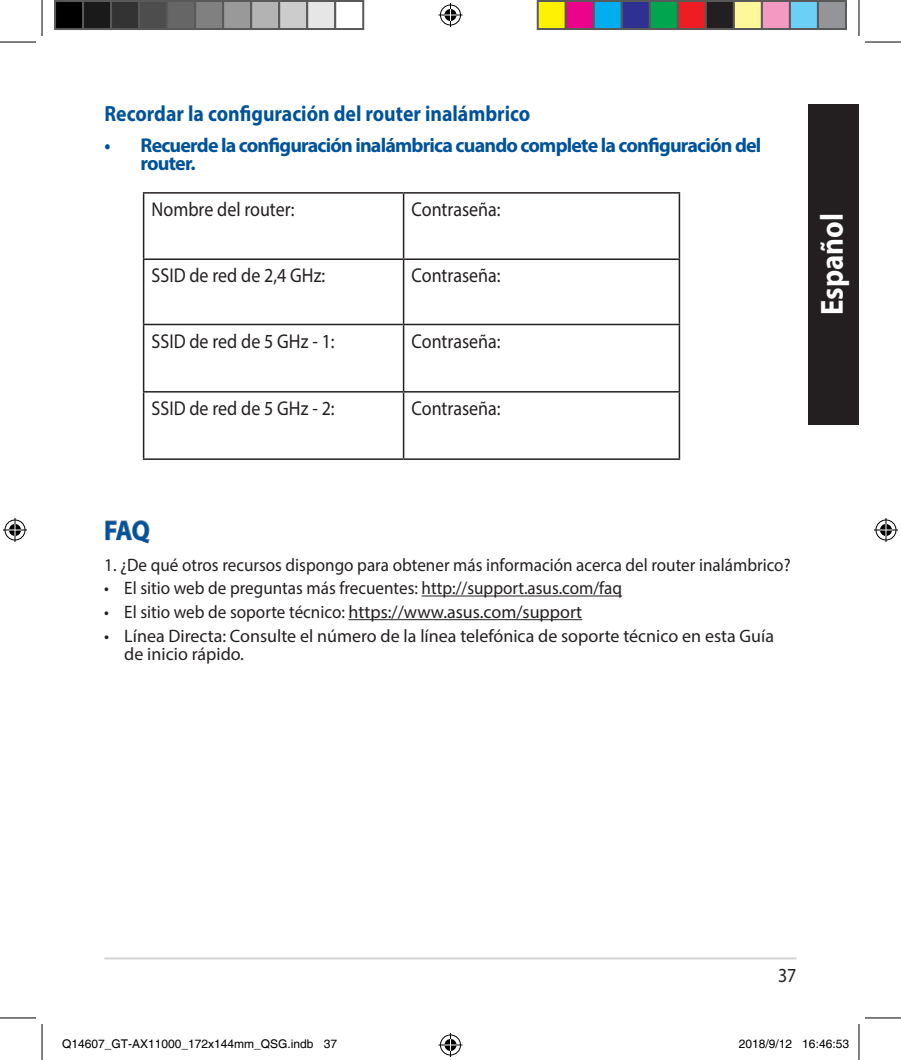
<style>
.page{position:relative;width:901px;height:1060px;background:#fff}
.page>*{position:absolute;margin:0;border:0;box-sizing:border-box;transform-origin:0 0}
.t1{font:700 32px "Myriad Pro";color:#fff;scale:.9 1}
.WL_Header_1{font:700 28px "Myriad Pro";color:#00539b;scale:.9 1}
.WL_Header_2{font:700 22px "Myriad Pro";color:#00539b;scale:.9 1}
.WL_Page_No{font:20px "Myriad Pro";color:#231f20;scale:.9 1}
.WL_Header_3{font:700 20px/18px "Myriad Pro";letter-spacing:-.04em;color:#00539b;scale:.9 1}
.WL_List{font:18px "Myriad Pro";color:#231f20;scale:.95 1}
.WL_List-2{font:18px/18px "Myriad Pro";color:#231f20}
.t2{font:12px "Helvetica";color:#000}
</style>
<div class="page">
<div style="left:807px;top:104px;width:51px;height:320px;background:#231f20"></div>
<hr style="left:104px;top:957px;width:692px;height:2px;background:#d1d3d4">
<hr style="left:143px;top:192px;width:260px;height:1px;background:#231f20">
<hr style="left:143px;top:193px;width:1px;height:65px;background:#231f20">
<hr style="left:403px;top:192px;width:277px;height:1px;background:#231f20">
<hr style="left:403px;top:193px;width:1px;height:65px;background:#231f20">
<hr style="left:678px;top:193px;width:2px;height:65px;background:#231f20">
<hr style="left:143px;top:258px;width:260px;height:2px;background:#231f20">
<hr style="left:143px;top:260px;width:1px;height:63px;background:#231f20">
<hr style="left:403px;top:258px;width:277px;height:2px;background:#231f20">
<hr style="left:403px;top:260px;width:1px;height:63px;background:#231f20">
<hr style="left:678px;top:260px;width:2px;height:63px;background:#231f20">
<hr style="left:143px;top:323px;width:260px;height:2px;background:#231f20">
<hr style="left:143px;top:325px;width:1px;height:66px;background:#231f20">
<hr style="left:403px;top:323px;width:277px;height:2px;background:#231f20">
<hr style="left:403px;top:325px;width:1px;height:66px;background:#231f20">
<hr style="left:678px;top:325px;width:2px;height:66px;background:#231f20">
<hr style="left:143px;top:391px;width:260px;height:1px;background:#231f20">
<hr style="left:143px;top:392px;width:1px;height:66px;background:#231f20">
<hr style="left:403px;top:391px;width:277px;height:1px;background:#231f20">
<hr style="left:403px;top:392px;width:1px;height:66px;background:#231f20">
<hr style="left:678px;top:392px;width:2px;height:66px;background:#231f20">
<hr style="left:143px;top:458px;width:260px;height:2px;background:#231f20">
<hr style="left:403px;top:458px;width:277px;height:2px;background:#231f20">
<hr style="left:421px;top:595px;width:201px;height:1px;background:#231f20">
<hr style="left:348px;top:619px;width:234px;height:1px;background:#231f20">
<svg style="left:105px;top:520px;width:45px;height:24px"></svg>
<hr style="left:0;top:42px;width:36px;height:1px;background:#000">
<hr style="left:864px;top:42px;width:36px;height:1px;background:#000">
<hr style="left:0;top:1017px;width:36px;height:1px;background:#000">
<hr style="left:864px;top:1017px;width:36px;height:1px;background:#000">
<hr style="left:42px;top:0;width:1px;height:36px;background:#000">
<hr style="left:42px;top:1023px;width:1px;height:36px;background:#000">
<hr style="left:858px;top:0;width:1px;height:36px;background:#000">
<hr style="left:858px;top:1023px;width:1px;height:36px;background:#000">
<svg style="left:438px;top:3px;width:24px;height:24px"></svg>
<svg style="left:438px;top:1033px;width:24px;height:23px"></svg>
<svg style="left:3px;top:518px;width:24px;height:24px"></svg>
<svg style="left:874px;top:518px;width:23px;height:24px"></svg>
<div style="left:55px;top:1px;width:28px;height:28px;background:#000"></div>
<div style="left:54px;top:0;width:30px;height:30px;border:2px solid #595959"></div>
<div style="left:83px;top:1px;width:28px;height:28px;background:#1a1a1a"></div>
<div style="left:82px;top:0;width:30px;height:30px;border:2px solid #595959"></div>
<div style="left:111px;top:1px;width:28px;height:28px;background:#333"></div>
<div style="left:110px;top:0;width:30px;height:30px;border:2px solid #595959"></div>
<div style="left:139px;top:1px;width:28px;height:28px;background:#4d4d4d"></div>
<div style="left:138px;top:0;width:30px;height:30px;border:2px solid #595959"></div>
<div style="left:167px;top:1px;width:28px;height:28px;background:#666"></div>
<div style="left:166px;top:0;width:30px;height:30px;border:2px solid #595959"></div>
<div style="left:195px;top:1px;width:28px;height:28px;background:#808080"></div>
<div style="left:194px;top:0;width:30px;height:30px;border:2px solid #595959"></div>
<div style="left:223px;top:1px;width:28px;height:28px;background:#999"></div>
<div style="left:222px;top:0;width:30px;height:30px;border:2px solid #595959"></div>
<div style="left:251px;top:1px;width:28px;height:28px;background:#b3b3b3"></div>
<div style="left:250px;top:0;width:30px;height:30px;border:2px solid #595959"></div>
<div style="left:279px;top:1px;width:28px;height:28px;background:#ccc"></div>
<div style="left:278px;top:0;width:30px;height:30px;border:2px solid #595959"></div>
<div style="left:307px;top:1px;width:28px;height:28px;background:#e6e6e6"></div>
<div style="left:306px;top:0;width:30px;height:30px;border:2px solid #595959"></div>
<div style="left:334px;top:0;width:30px;height:30px;border:2px solid #595959"></div>
<div style="left:537px;top:1px;width:28px;height:28px;background:#fff101"></div>
<div style="left:536px;top:0;width:30px;height:30px;border:2px solid #595959"></div>
<div style="left:565px;top:1px;width:28px;height:28px;background:#ed028c"></div>
<div style="left:564px;top:0;width:30px;height:30px;border:2px solid #595959"></div>
<div style="left:593px;top:1px;width:28px;height:28px;background:#00aeef"></div>
<div style="left:592px;top:0;width:30px;height:30px;border:2px solid #595959"></div>
<div style="left:621px;top:1px;width:28px;height:28px;background:#2e3092"></div>
<div style="left:620px;top:0;width:30px;height:30px;border:2px solid #595959"></div>
<div style="left:649px;top:1px;width:28px;height:28px;background:#00a54f"></div>
<div style="left:648px;top:0;width:30px;height:30px;border:2px solid #595959"></div>
<div style="left:677px;top:1px;width:28px;height:28px;background:#ee1d23"></div>
<div style="left:676px;top:0;width:30px;height:30px;border:2px solid #595959"></div>
<div style="left:705px;top:1px;width:28px;height:28px;background:#231f20"></div>
<div style="left:704px;top:0;width:30px;height:30px;border:2px solid #595959"></div>
<div style="left:733px;top:1px;width:28px;height:28px;background:#fff79a"></div>
<div style="left:732px;top:0;width:30px;height:30px;border:2px solid #595959"></div>
<div style="left:761px;top:1px;width:28px;height:28px;background:#f499c2"></div>
<div style="left:760px;top:0;width:30px;height:30px;border:2px solid #595959"></div>
<div style="left:789px;top:1px;width:28px;height:28px;background:#6bcff6"></div>
<div style="left:788px;top:0;width:30px;height:30px;border:2px solid #595959"></div>
<div style="left:817px;top:1px;width:28px;height:28px;background:#939598"></div>
<div style="left:816px;top:0;width:30px;height:30px;border:2px solid #595959"></div>
<p class="WL_Header_2" style="left:105px;top:99px;width:474px">Recordar la configuración del router inalámbrico</p>
<p class="WL_Header_3" style="left:141px;top:135px;width:691px;text-indent:-36px">• Recuerde la configuración inalámbrica cuando complete la configuración del router.</p>
<p class="WL_Page_No" style="left:152px;top:197px;width:160px">Nombre del router:</p>
<p class="WL_Page_No" style="left:411px;top:197px;width:100px">Contraseña:</p>
<p class="WL_Page_No" style="left:152px;top:263px;width:194px">SSID de red de 2,4 GHz:</p>
<p class="WL_Page_No" style="left:411px;top:263px;width:100px">Contraseña:</p>
<p class="WL_Page_No" style="left:152px;top:328px;width:205px">SSID de red de 5 GHz - 1:</p>
<p class="WL_Page_No" style="left:411px;top:328px;width:100px">Contraseña:</p>
<p class="WL_Page_No" style="left:152px;top:395px;width:205px">SSID de red de 5 GHz - 2:</p>
<p class="WL_Page_No" style="left:411px;top:395px;width:100px">Contraseña:</p>
<h1 class="t1" style="left:810px;top:315px;width:115px;rotate:-90deg">Español</h1>
<p class="WL_Header_1" style="left:104px;top:512px;width:52px">FAQ</p>
<p class="WL_List" style="left:104px;top:553px;width:723px">1. ¿De qué otros recursos dispongo para obtener más información acerca del router inalámbrico?</p>
<p class="WL_List" style="left:104px;top:577px;width:546px">• El sitio web de preguntas más frecuentes: http://support.asus.com/faq</p>
<p class="WL_List" style="left:104px;top:600px;width:504px">• El sitio web de soporte técnico: https://www.asus.com/support</p>
<p class="WL_List-2" style="left:124px;top:626px;width:651px;text-indent:-20px">• Línea Directa: Consulte el número de la línea telefónica de soporte técnico en esta Guía de inicio rápido.</p>
<p class="WL_Page_No" style="left:778px;top:962px;width:22px">37</p>
<p class="t2" style="left:62px;top:1036px;width:276px">Q14607_GT-AX11000_172x144mm_QSG.indb 37</p>
<p class="t2" style="left:738px;top:1036px;width:112px">2018/9/12 16:46:53</p>
</div>
